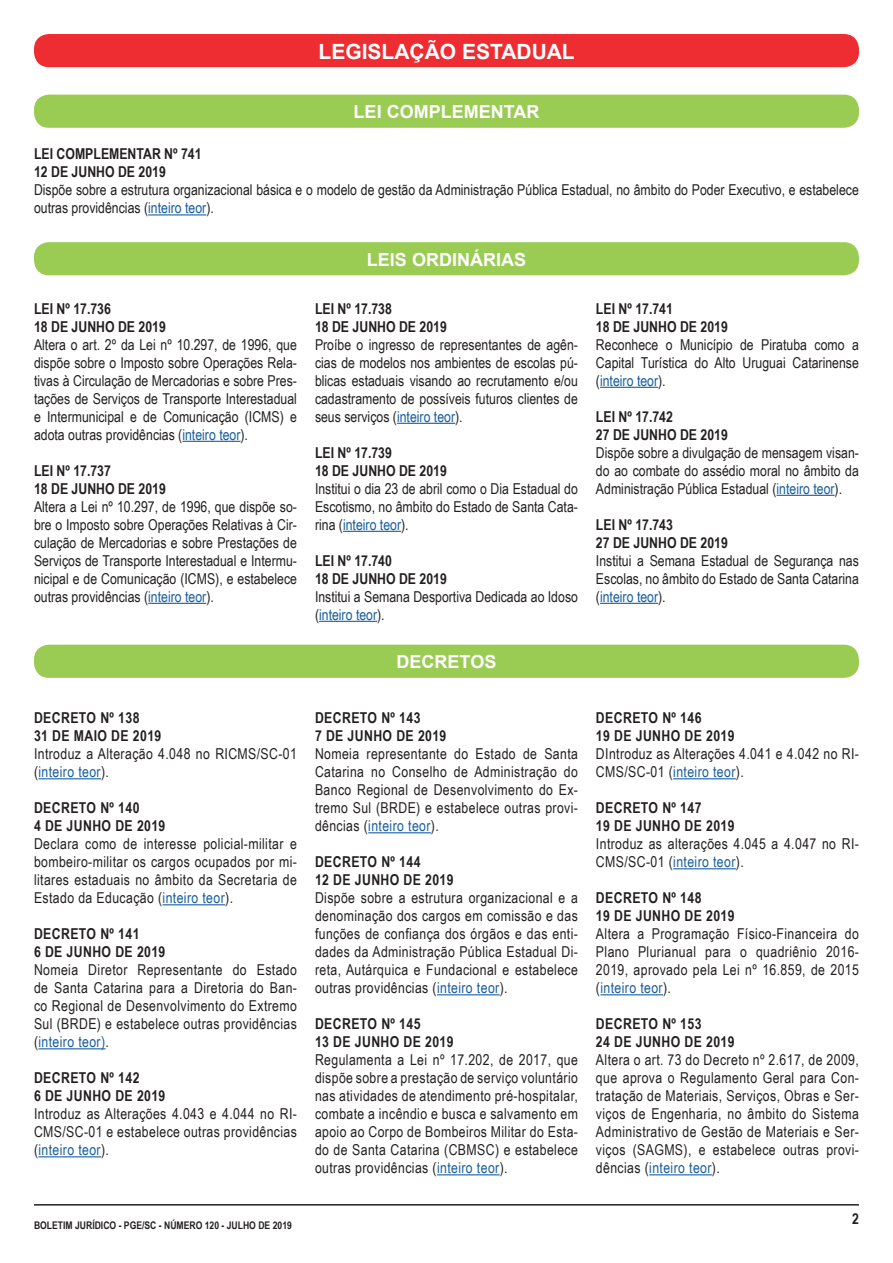
<style>
.page{position:relative;width:893px;height:1263px;background:#fff}
.page>*{position:absolute;margin:0;border:0;box-sizing:border-box;transform-origin:0 0}
.t1{font:700 21px "Arial";color:#fff}
.t2{font:700 18px "Arial";color:#fff}
.t3{font:15px/18px "Arial Narrow";color:#231f20;text-align:justify}
.t4{font:700 15px "Arial Narrow";letter-spacing:.025em;color:#231f20}
.t5{font:700 15px "Arial Narrow";color:#231f20}
.t6{font:15px/18px "Arial Narrow";letter-spacing:.025em;color:#231f20}
.t7{font:700 10.5px "Arial Narrow";color:#231f20}
.s1{color:#175d9e}
</style>
<div class="page">
<hr style="left:34px;top:1204px;width:825px;height:1px;background:#231f20">
<div style="left:34px;top:34px;width:825px;height:33px;background:#ee2d32;border-radius:15px"></div>
<hr style="left:38px;top:778px;width:63px;height:1px;background:#175d9e">
<hr style="left:163px;top:904px;width:62px;height:1px;background:#175d9e">
<hr style="left:38px;top:1048px;width:68px;height:1px;background:#175d9e">
<hr style="left:38px;top:1156px;width:63px;height:1px;background:#175d9e">
<hr style="left:368px;top:832px;width:63px;height:1px;background:#175d9e">
<hr style="left:437px;top:994px;width:63px;height:1px;background:#175d9e">
<hr style="left:437px;top:1174px;width:63px;height:1px;background:#175d9e">
<hr style="left:673px;top:778px;width:63px;height:1px;background:#175d9e">
<hr style="left:673px;top:868px;width:63px;height:1px;background:#175d9e">
<hr style="left:600px;top:994px;width:63px;height:1px;background:#175d9e">
<hr style="left:649px;top:1174px;width:63px;height:1px;background:#175d9e">
<hr style="left:148px;top:214px;width:58px;height:1px;background:#175d9e">
<div style="left:34px;top:95px;width:825px;height:33px;background:#9acc53;border-radius:15px"></div>
<div style="left:34px;top:645px;width:825px;height:33px;background:#9acc53;border-radius:15px"></div>
<hr style="left:182px;top:441px;width:59px;height:1px;background:#175d9e">
<hr style="left:148px;top:603px;width:58px;height:1px;background:#175d9e">
<hr style="left:397px;top:423px;width:58px;height:1px;background:#175d9e">
<hr style="left:343px;top:531px;width:58px;height:1px;background:#175d9e">
<hr style="left:319px;top:621px;width:58px;height:1px;background:#175d9e">
<hr style="left:600px;top:387px;width:58px;height:1px;background:#175d9e">
<hr style="left:776px;top:495px;width:59px;height:1px;background:#175d9e">
<hr style="left:600px;top:603px;width:58px;height:1px;background:#175d9e">
<div style="left:34px;top:242px;width:825px;height:33px;background:#9acc53;border-radius:15px"></div>
<p class="t1" style="left:319px;top:37px;width:258px">LEGISLAÇÃO ESTADUAL</p>
<p class="t2" style="left:354px;top:99px;width:187px">LEI COMPLEMENTAR</p>
<p class="t5" style="left:34px;top:143px;width:169px">LEI COMPLEMENTAR Nº 741</p>
<p class="t5" style="left:34px;top:161px;width:133px">12 DE JUNHO DE 2019</p>
<p class="t3" style="left:34px;top:180px;width:826px">Dispõe sobre a estrutura organizacional básica e o modelo de gestão da Administração Pública Estadual, no âmbito do Poder Executivo, e estabelece outras providências (<span class="s1">inteiro teor</span>).</p>
<p class="t5" style="left:34px;top:297px;width:78px">LEI Nº 17.736</p>
<p class="t5" style="left:34px;top:315px;width:133px">18 DE JUNHO DE 2019</p>
<p class="t3" style="left:34px;top:335px;width:264px">Altera o art. 2º da Lei nº 10.297, de 1996, que dispõe sobre o Imposto sobre Operações Rela&shy;tivas à Circulação de Mercadorias e sobre Pres&shy;tações de Serviços de Transporte Interestadual e Intermunicipal e de Comunicação (ICMS) e adota outras providências (<span class="s1">inteiro teor</span>).</p>
<p class="t5" style="left:34px;top:459px;width:78px">LEI Nº 17.737</p>
<p class="t5" style="left:34px;top:477px;width:133px">18 DE JUNHO DE 2019</p>
<p class="t3" style="left:34px;top:497px;width:264px">Altera a Lei nº 10.297, de 1996, que dispõe so&shy;bre o Imposto sobre Operações Relativas à Cir&shy;culação de Mercadorias e sobre Prestações de Serviços de Transporte Interestadual e Intermu&shy;nicipal e de Comunicação (ICMS), e estabelece outras providências (<span class="s1">inteiro teor</span>).</p>
<p class="t4" style="left:34px;top:706px;width:107px">DECRETO Nº 138</p>
<p class="t4" style="left:34px;top:724px;width:129px">31 DE MAIO DE 2019</p>
<p class="t6" style="left:34px;top:744px;width:264px">Introduz a Alteração 4.048 no RICMS/SC-01 (<span class="s1">inteiro teor</span>).</p>
<p class="t4" style="left:34px;top:796px;width:107px">DECRETO Nº 140</p>
<p class="t4" style="left:34px;top:814px;width:133px">4 DE JUNHO DE 2019</p>
<p class="t3" style="left:34px;top:834px;width:264px">Declara como de interesse policial-militar e bombeiro-militar os cargos ocupados por mi&shy;litares estaduais no âmbito da Secretaria de Estado da Educação (<span class="s1">inteiro teor</span>).</p>
<p class="t4" style="left:34px;top:922px;width:107px">DECRETO Nº 141</p>
<p class="t4" style="left:34px;top:940px;width:133px">6 DE JUNHO DE 2019</p>
<p class="t3" style="left:34px;top:960px;width:264px">Nomeia Diretor Representante do Estado de Santa Catarina para a Diretoria do Ban&shy;co Regional de Desenvolvimento do Extremo Sul (BRDE) e estabelece outras providências (<span class="s1">inteiro teor)</span>.</p>
<p class="t4" style="left:34px;top:1066px;width:107px">DECRETO Nº 142</p>
<p class="t4" style="left:34px;top:1084px;width:133px">6 DE JUNHO DE 2019</p>
<p class="t3" style="left:34px;top:1104px;width:264px">Introduz as Alterações 4.043 e 4.044 no RI-CMS/SC-01 e estabelece outras providências (<span class="s1">inteiro teor</span>).</p>
<p class="t2" style="left:367px;top:247px;width:161px">LEIS ORDINÁRIAS</p>
<p class="t5" style="left:315px;top:297px;width:78px">LEI Nº 17.738</p>
<p class="t5" style="left:315px;top:315px;width:133px">18 DE JUNHO DE 2019</p>
<p class="t3" style="left:315px;top:335px;width:264px">Proíbe o ingresso de representantes de agên&shy;cias de modelos nos ambientes de escolas pú&shy;blicas estaduais visando ao recrutamento e/ou cadastramento de possíveis futuros clientes de seus serviços (<span class="s1">inteiro teor</span>).</p>
<p class="t5" style="left:315px;top:441px;width:78px">LEI Nº 17.739</p>
<p class="t5" style="left:315px;top:459px;width:133px">18 DE JUNHO DE 2019</p>
<p class="t3" style="left:315px;top:479px;width:264px">Institui o dia 23 de abril como o Dia Estadual do Escotismo, no âmbito do Estado de Santa Cata&shy;rina (<span class="s1">inteiro teor</span>).</p>
<p class="t5" style="left:315px;top:549px;width:78px">LEI Nº 17.740</p>
<p class="t5" style="left:315px;top:567px;width:133px">18 DE JUNHO DE 2019</p>
<p class="t3" style="left:315px;top:587px;width:264px">Institui a Semana Desportiva Dedicada ao Idoso (<span class="s1">inteiro teor</span>).</p>
<p class="t2" style="left:397px;top:649px;width:101px">DECRETOS</p>
<p class="t4" style="left:315px;top:706px;width:107px">DECRETO Nº 143</p>
<p class="t4" style="left:315px;top:724px;width:133px">7 DE JUNHO DE 2019</p>
<p class="t3" style="left:315px;top:744px;width:264px">Nomeia representante do Estado de Santa Catarina no Conselho de Administração do Banco Regional de Desenvolvimento do Ex&shy;tremo Sul (BRDE) e estabelece outras provi&shy;dências (<span class="s1">inteiro teor</span>).</p>
<p class="t4" style="left:315px;top:850px;width:107px">DECRETO Nº 144</p>
<p class="t4" style="left:315px;top:868px;width:140px">12 DE JUNHO DE 2019</p>
<p class="t3" style="left:315px;top:888px;width:264px">Dispõe sobre a estrutura organizacional e a denominação dos cargos em comissão e das funções de confiança dos órgãos e das enti&shy;dades da Administração Pública Estadual Di&shy;reta, Autárquica e Fundacional e estabelece outras providências (<span class="s1">inteiro teor</span>).</p>
<p class="t4" style="left:315px;top:1012px;width:107px">DECRETO Nº 145</p>
<p class="t4" style="left:315px;top:1030px;width:140px">13 DE JUNHO DE 2019</p>
<p class="t3" style="left:315px;top:1050px;width:264px">Regulamenta a Lei nº 17.202, de 2017, que dispõe sobre a prestação de serviço voluntário nas atividades de atendimento pré-hospitalar, combate a incêndio e busca e salvamento em apoio ao Corpo de Bombeiros Militar do Esta&shy;do de Santa Catarina (CBMSC) e estabelece outras providências (<span class="s1">inteiro teor</span>).</p>
<p class="t5" style="left:596px;top:297px;width:78px">LEI Nº 17.741</p>
<p class="t5" style="left:596px;top:315px;width:133px">18 DE JUNHO DE 2019</p>
<p class="t3" style="left:596px;top:335px;width:264px">Reconhece o Município de Piratuba como a Capital Turística do Alto Uruguai Catarinense (<span class="s1">inteiro teor</span>).</p>
<p class="t5" style="left:596px;top:405px;width:78px">LEI Nº 17.742</p>
<p class="t5" style="left:596px;top:423px;width:133px">27 DE JUNHO DE 2019</p>
<p class="t3" style="left:596px;top:443px;width:264px">Dispõe sobre a divulgação de mensagem visan&shy;do ao combate do assédio moral no âmbito da Administração Pública Estadual (<span class="s1">inteiro teor</span>).</p>
<p class="t5" style="left:596px;top:513px;width:78px">LEI Nº 17.743</p>
<p class="t5" style="left:596px;top:531px;width:133px">27 DE JUNHO DE 2019</p>
<p class="t3" style="left:596px;top:551px;width:264px">Institui a Semana Estadual de Segurança nas Escolas, no âmbito do Estado de Santa Catarina (<span class="s1">inteiro teor</span>).</p>
<p class="t4" style="left:596px;top:706px;width:107px">DECRETO Nº 146</p>
<p class="t4" style="left:596px;top:724px;width:140px">19 DE JUNHO DE 2019</p>
<p class="t6" style="left:596px;top:744px;width:264px">DIntroduz as Alterações 4.041 e 4.042 no RI-<br>CMS/SC-01 (<span class="s1">inteiro teor</span>).</p>
<p class="t4" style="left:596px;top:796px;width:107px">DECRETO Nº 147</p>
<p class="t4" style="left:596px;top:814px;width:140px">19 DE JUNHO DE 2019</p>
<p class="t6" style="left:596px;top:834px;width:264px">Introduz as alterações 4.045 a 4.047 no RI-<br>CMS/SC-01 (<span class="s1">inteiro teor</span>).</p>
<p class="t4" style="left:596px;top:886px;width:107px">DECRETO Nº 148</p>
<p class="t4" style="left:596px;top:904px;width:140px">19 DE JUNHO DE 2019</p>
<p class="t3" style="left:596px;top:924px;width:264px">Altera a Programação Físico-Financeira do Plano Plurianual para o quadriênio 2016- 2019, aprovado pela Lei nº 16.859, de 2015 (<span class="s1">inteiro teor</span>).</p>
<p class="t4" style="left:596px;top:1012px;width:107px">DECRETO Nº 153</p>
<p class="t4" style="left:596px;top:1030px;width:140px">24 DE JUNHO DE 2019</p>
<p class="t3" style="left:596px;top:1050px;width:264px">Altera o art. 73 do Decreto nº 2.617, de 2009, que aprova o Regulamento Geral para Con&shy;tratação de Materiais, Serviços, Obras e Ser&shy;viços de Engenharia, no âmbito do Sistema Administrativo de Gestão de Materiais e Ser&shy;viços (SAGMS), e estabelece outras provi&shy;dências (<span class="s1">inteiro teor</span>).</p>
<p class="t7" style="left:34px;top:1217px;width:259px">BOLETIM JURÍDICO - PGE/SC - NÚMERO 120 - JULHO DE 2019</p>
<p class="t4" style="left:852px;top:1208px;width:8px">2</p>
</div>
